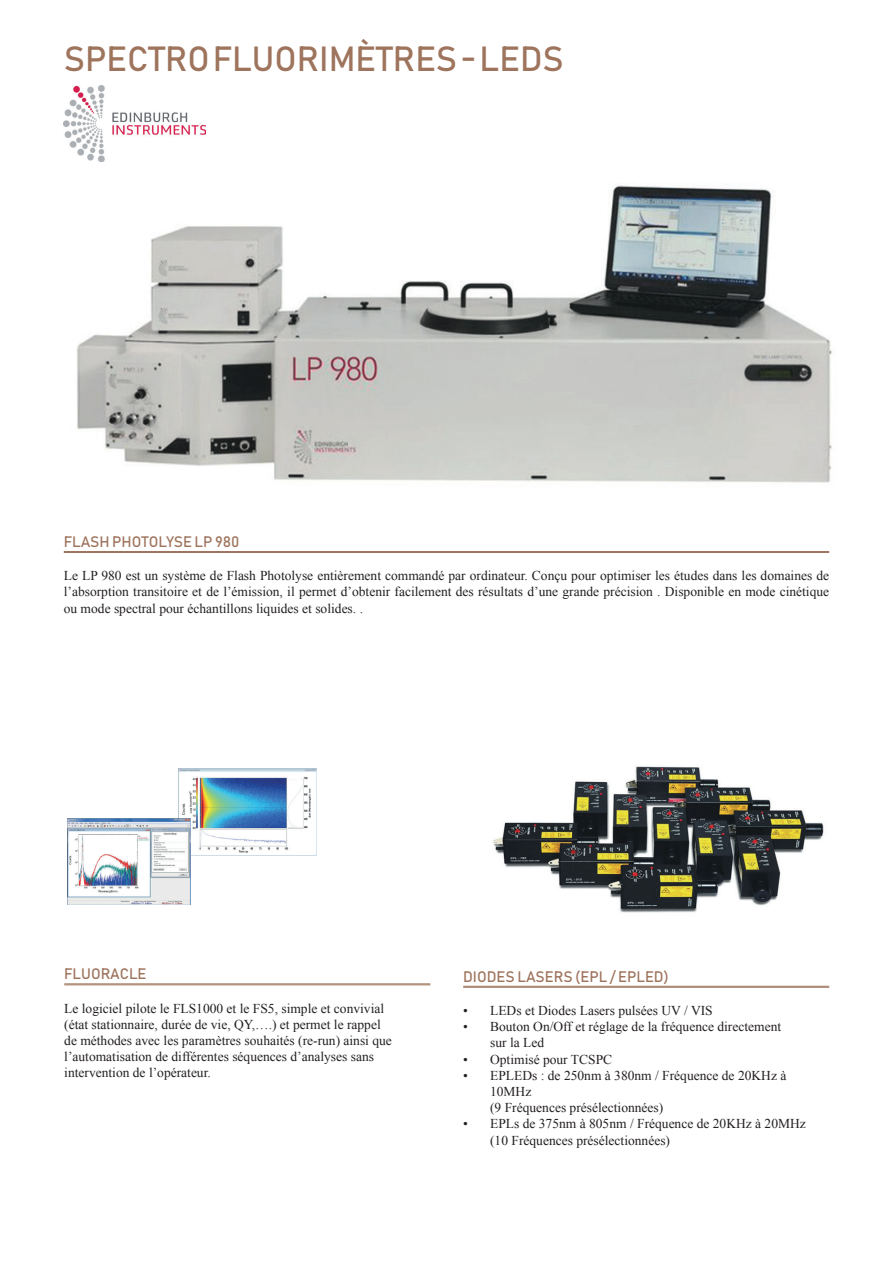
<style>
.page{position:relative;width:893px;height:1263px;background:#fff}
.page>*{position:absolute;margin:0;border:0;box-sizing:border-box;transform-origin:0 0}
.t1{font:34.5px "Bahnschrift";color:#9e745d}
.t2{font:15px "Bahnschrift";color:#9e745d}
.t3{font:13.5px/16.2px "Times New Roman";color:#231f20}
</style>
<div class="page">
<hr style="left:463px;top:986px;width:366px;height:1px;background:#9e745d">
<hr style="left:463px;top:987px;width:366px;height:1px;background:#9e745d">
<img style="left:493px;top:766px;width:331px;height:147px">
<img style="left:77px;top:185px;width:755px;height:298px">
<hr style="left:64px;top:551px;width:765px;height:1px;background:#9e745d">
<hr style="left:64px;top:552px;width:765px;height:1px;background:#9e745d">
<img style="left:178px;top:768px;width:138px;height:88px">
<img style="left:181px;top:774px;width:134px;height:78px">
<img style="left:186px;top:773px;width:124px;height:80px">
<img style="left:68px;top:819px;width:122px;height:85px">
<hr style="left:64px;top:983px;width:366px;height:1px;background:#9e745d">
<hr style="left:64px;top:984px;width:366px;height:1px;background:#9e745d">
<img style="left:64px;top:85px;width:142px;height:76px">
<h1 class="t1" style="left:64px;top:37px;width:502px">SPECTRO FLUORIMÈTRES - LEDS</h1>
<p class="t2" style="left:64px;top:532px;width:177px">FLASH PHOTOLYSE LP 980</p>
<p class="t3" style="left:64px;top:567px;width:767px;text-align:justify">Le LP 980 est un système de Flash Photolyse entièrement commandé par ordinateur. Conçu pour optimiser les études dans les domaines de l’absorption transitoire et de l’émission, il permet d’obtenir facilement des résultats d’une grande précision . Disponible en mode cinétique ou mode spectral pour échantillons liquides et solides. .</p>
<p class="t2" style="left:64px;top:964px;width:84px">FLUORACLE</p>
<p class="t3" style="left:64px;top:1000px;width:329px">Le logiciel pilote le FLS1000 et le FS5, simple et convivial (état stationnaire, durée de vie, QY,….) et permet le rappel de méthodes avec les paramètres souhaités (re-run) ainsi que l’automatisation de différentes séquences d’analyses sans intervention de l’opérateur.</p>
<p class="t2" style="left:463px;top:967px;width:207px">DIODES LASERS (EPL / EPLED)</p>
<p class="t3" style="left:463px;top:1002px;width:251px">• LEDs et Diodes Lasers pulsées UV / VIS</p>
<p class="t3" style="left:490px;top:1018px;width:293px;text-indent:-27px">• Bouton On/Off et réglage de la fréquence directement sur la Led</p>
<p class="t3" style="left:463px;top:1051px;width:151px">• Optimisé pour TCSPC</p>
<p class="t3" style="left:490px;top:1067px;width:298px;text-indent:-27px">• EPLEDs : de 250nm à 380nm / Fréquence de 20KHz à<br>10MHz<br>(9 Fréquences présélectionnées)</p>
<p class="t3" style="left:490px;top:1115px;width:317px;text-indent:-27px">• EPLs de 375nm à 805nm / Fréquence de 20KHz à 20MHz (10 Fréquences présélectionnées)</p>
</div>
